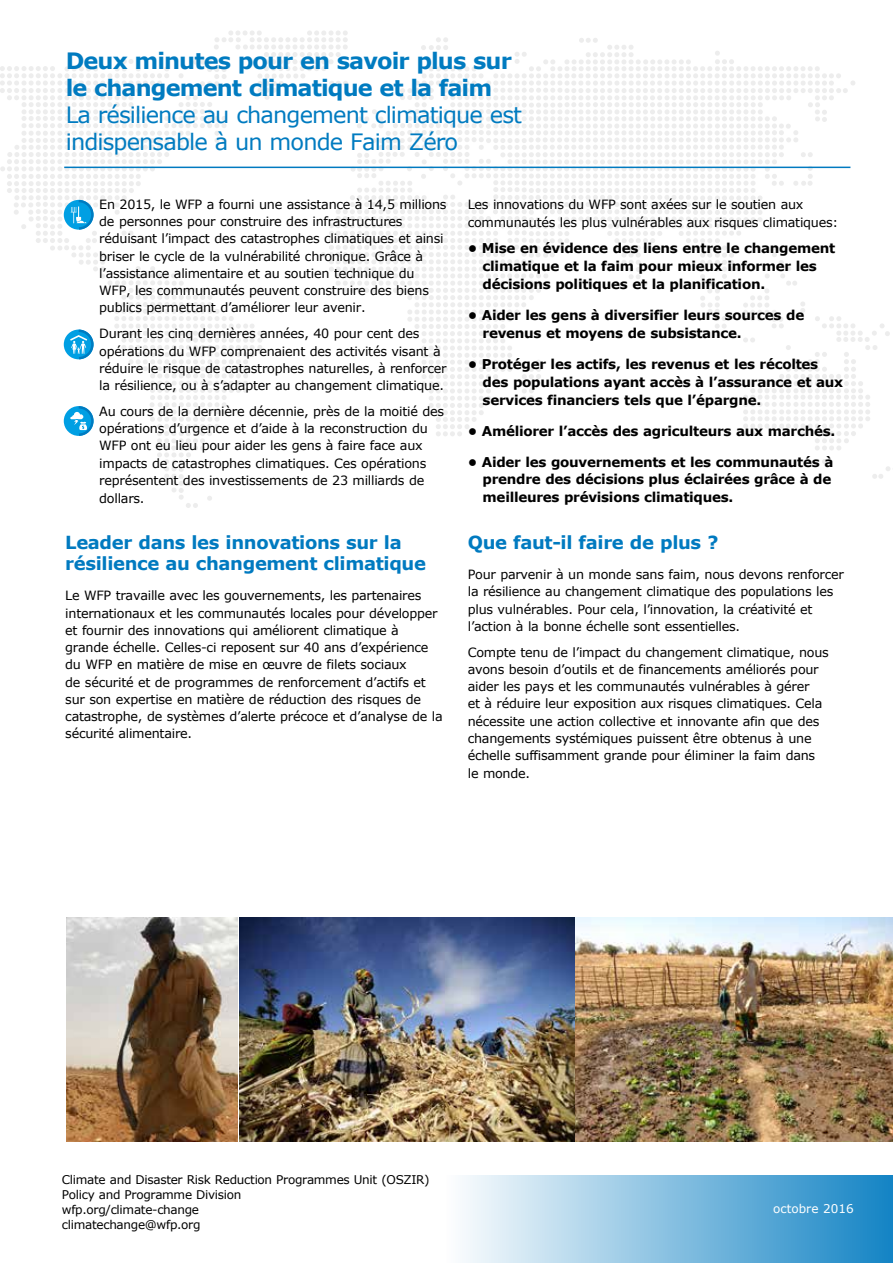
<style>
.page{position:relative;width:893px;height:1263px;background:#fff}
.page>*{position:absolute;margin:0;border:0;box-sizing:border-box;transform-origin:0 0}
.t1{font:22.5px/27px "Verdana";letter-spacing:-.04em;color:#007bc0}
.t2{font:700 22.5px/27px "Verdana";letter-spacing:-.04em;color:#007bc0}
.t3{font:700 18px/21px "Verdana";letter-spacing:-.02em;color:#007ac0}
.t4{font:700 13.5px/18px "Verdana";letter-spacing:-.02em;color:#000}
.t5{font:12.75px/17.2px "Verdana";letter-spacing:-.02em;color:#000}
.t6{font:12px/15px "Verdana";letter-spacing:-.025em;color:#000}
.t7{font:12px "Verdana";color:#fff}
</style>
<div class="page">
<img style="left:576px;top:917px;width:317px;height:224px">
<img style="left:67px;top:917px;width:507px;height:224px">
<div style="left:446px;top:1175px;width:447px;height:88px;background:linear-gradient(to right,#fdfefe,#1384c4)"></div>
<svg style="left:0;top:31px;width:890px;height:477px"></svg>
<h1 class="t2" style="left:66px;top:47px;width:448px">Deux minutes pour en savoir plus sur le changement climatique et la faim</h1>
<h1 class="t1" style="left:66px;top:101px;width:458px">La résilience au changement climatique est indispensable à un monde Faim Zéro</h1>
<p class="t5" style="left:99px;top:196px;width:349px">En 2015, le WFP a fourni une assistance à 14,5 millions de personnes pour construire des infrastructures réduisant l’impact des catastrophes climatiques et ainsi briser le cycle de la vulnérabilité chronique. Grâce à l’assistance alimentaire et au soutien technique du WFP, les communautés peuvent construire des biens publics permettant d’améliorer leur avenir.</p>
<p class="t5" style="left:99px;top:325px;width:349px">Durant les cinq dernières années, 40 pour cent des opérations du WFP comprenaient des activités visant à réduire le risque de catastrophes naturelles, à renforcer la résilience, ou à s’adapter au changement climatique.</p>
<p class="t5" style="left:99px;top:402px;width:346px">Au cours de la dernière décennie, près de la moitié des opérations d’urgence et d’aide à la reconstruction du WFP ont eu lieu pour aider les gens à faire face aux impacts de catastrophes climatiques. Ces opérations représentent des investissements de 23 milliards de dollars.</p>
<h2 class="t3" style="left:65px;top:532px;width:362px">Leader dans les innovations sur la résilience au changement climatique</h2>
<p class="t5" style="left:65px;top:587px;width:379px">Le WFP travaille avec les gouvernements, les partenaires internationaux et les communautés locales pour développer et fournir des innovations qui améliorent climatique à grande échelle. Celles-ci reposent sur 40 ans d’expérience du WFP en matière de mise en œuvre de filets sociaux<br>de sécurité et de programmes de renforcement d’actifs et sur son expertise en matière de réduction des risques de catastrophe, de systèmes d’alerte précoce et d’analyse de la sécurité alimentaire.</p>
<p class="t5" style="left:468px;top:195px;width:372px;line-height:18px">Les innovations du WFP sont axées sur le soutien aux communautés les plus vulnérables aux risques climatiques:</p>
<p class="t4" style="left:483px;top:239px;width:354px;text-indent:-15px">• Mise en évidence des liens entre le changement climatique et la faim pour mieux informer les décisions politiques et la planification.</p>
<p class="t4" style="left:483px;top:306px;width:323px;text-indent:-15px">• Aider les gens à diversifier leurs sources de revenus et moyens de subsistance.</p>
<p class="t4" style="left:483px;top:355px;width:362px;text-indent:-15px">• Protéger les actifs, les revenus et les récoltes des populations ayant accès à l’assurance et aux services financiers tels que l’épargne.</p>
<p class="t4" style="left:468px;top:421px;width:369px">• Améliorer l’accès des agriculteurs aux marchés.</p>
<p class="t4" style="left:483px;top:452px;width:352px;text-indent:-15px">• Aider les gouvernements et les communautés à prendre des décisions plus éclairées grâce à de meilleures prévisions climatiques.</p>
<h2 class="t3" style="left:468px;top:532px;width:252px">Que faut-il faire de plus ?</h2>
<p class="t5" style="left:468px;top:566px;width:378px">Pour parvenir à un monde sans faim, nous devons renforcer la résilience au changement climatique des populations les plus vulnérables. Pour cela, l’innovation, la créativité et l’action à la bonne échelle sont essentielles.</p>
<p class="t5" style="left:468px;top:643px;width:363px">Compte tenu de l’impact du changement climatique, nous avons besoin d’outils et de financements améliorés pour aider les pays et les communautés vulnérables à gérer<br>et à réduire leur exposition aux risques climatiques. Cela nécessite une action collective et innovante afin que des changements systémiques puissent être obtenus à une échelle suffisamment grande pour éliminer la faim dans le monde.</p>
<p class="t6" style="left:62px;top:1172px;width:369px">Climate and Disaster Risk Reduction Programmes Unit (OSZIR)<br>Policy and Programme Division<br>wfp.org/climate-change<br>climatechange@wfp.org</p>
<p class="t7" style="left:773px;top:1200px;width:82px">octobre 2016</p>
</div>
